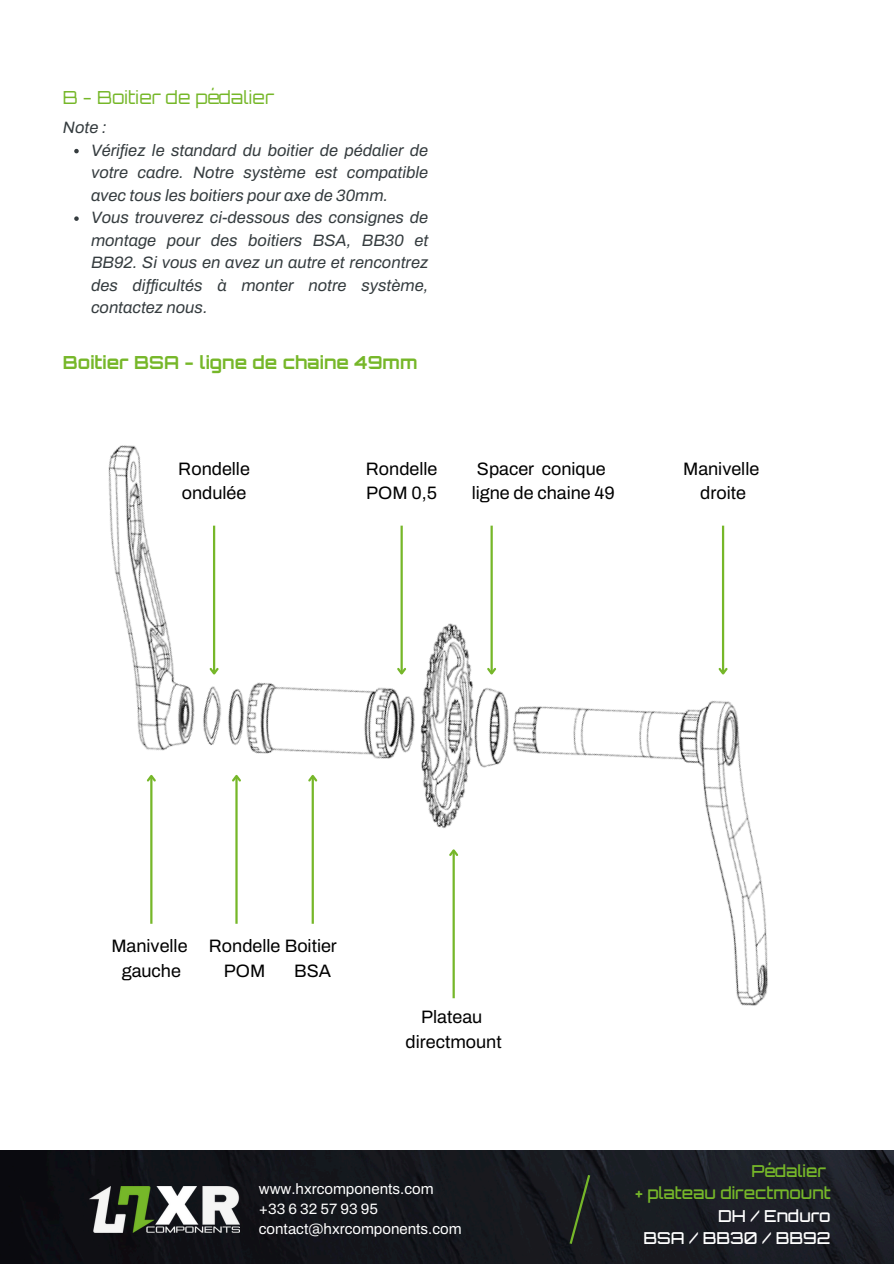
<style>
.page{position:relative;width:894px;height:1264px;background:#fff}
.page>*{position:absolute;margin:0;border:0;box-sizing:border-box;transform-origin:0 0}
.t1{font:18px/24.8px "Archivo";color:#000}
.t2{font:700 18px "Orbitron";color:#76b729}
.t3{font:18px "Orbitron";color:#76b729}
.t4{font:italic 16.5px/22.5px "Archivo";color:#353c3f;text-align:justify}
.t5{font:500 16.5px/22.5px "Orbitron";color:#76b729;text-align:right}
.t6{font:15px "Archivo";color:#fff}
.s1{color:#fff}
</style>
<div class="page">
<img style="left:0;top:1150px;width:893px;height:113px">
<svg style="left:567px;top:1172px;width:24px;height:74px;background:#212921"></svg>
<img style="left:89px;top:1186px;width:150px;height:46px">
<img style="left:108px;top:445px;width:660px;height:561px">
<hr style="left:150px;top:776px;width:2px;height:147px;background:#76b729">
<svg style="left:145px;top:772px;width:13px;height:11px"></svg>
<hr style="left:235px;top:776px;width:2px;height:147px;background:#76b729">
<svg style="left:230px;top:772px;width:13px;height:11px"></svg>
<hr style="left:721px;top:525px;width:3px;height:148px;background:#76b729">
<svg style="left:716px;top:665px;width:13px;height:12px"></svg>
<hr style="left:490px;top:525px;width:2px;height:148px;background:#76b729">
<svg style="left:485px;top:665px;width:13px;height:12px"></svg>
<hr style="left:213px;top:525px;width:2px;height:148px;background:#76b729">
<svg style="left:207px;top:665px;width:13px;height:12px"></svg>
<hr style="left:400px;top:525px;width:2px;height:148px;background:#76b729">
<svg style="left:395px;top:665px;width:13px;height:12px"></svg>
<hr style="left:311px;top:776px;width:3px;height:147px;background:#76b729">
<svg style="left:306px;top:772px;width:13px;height:11px"></svg>
<hr style="left:452px;top:850px;width:2px;height:148px;background:#76b729">
<svg style="left:447px;top:846px;width:13px;height:12px"></svg>
<svg style="left:74px;top:149px;width:5px;height:4px"></svg>
<svg style="left:74px;top:216px;width:5px;height:5px"></svg>
<h2 class="t3" style="left:63px;top:91px;width:213px">B - Boitier de pédalier</h2>
<h2 class="t4" style="left:63px;top:116px;width:45px">Note :</h2>
<p class="t4" style="left:91px;top:139px;width:339px">Vérifiez le standard du boitier de pédalier de votre cadre. Notre système est compatible avec tous les boitiers pour axe de 30mm.</p>
<p class="t4" style="left:91px;top:206px;width:339px">Vous trouverez ci-dessous des consignes de montage pour des boitiers BSA, BB30 et BB92. Si vous en avez un autre et rencontrez des difficultés à monter notre système, contactez nous.</p>
<p class="t2" style="left:63px;top:355px;width:356px">Boitier BSA - ligne de chaine 49mm</p>
<h2 class="t1" style="left:178px;top:456px;width:73px">Rondelle ondulée</h2>
<p class="t1" style="left:366px;top:456px;width:73px">Rondelle<br>POM 0,5</p>
<p class="t1" style="left:471px;top:456px;width:145px">Spacer conique ligne de chaine 49</p>
<h2 class="t1" style="left:683px;top:456px;width:78px;text-align:center">Manivelle droite</h2>
<h1 class="t1" style="left:111px;top:933px;width:78px;text-align:center">Manivelle gauche</h1>
<h2 class="t1" style="left:294px;top:933px;width:44px;text-indent:-85px">Rondelle Boitier<br>BSA</h2>
<p class="t1" style="left:224px;top:958px;width:43px">POM</p>
<p class="t1" style="left:405px;top:1005px;width:98px;text-align:center">Plateau directmount</p>
<h2 class="t6" style="left:259px;top:1180px;width:176px">www.hxrcomponents.com</h2>
<p class="t6" style="left:259px;top:1200px;width:121px">+33 6 32 57 93 95</p>
<p class="t6" style="left:259px;top:1220px;width:204px">contact@hxrcomponents.com</p>
<p class="t5" style="left:635px;top:1161px;width:196px">Pédalier<br>+ plateau directmount<br><span class="s1">DH / Enduro<br>BSA / BB30 / BB92</span></p>
</div>
